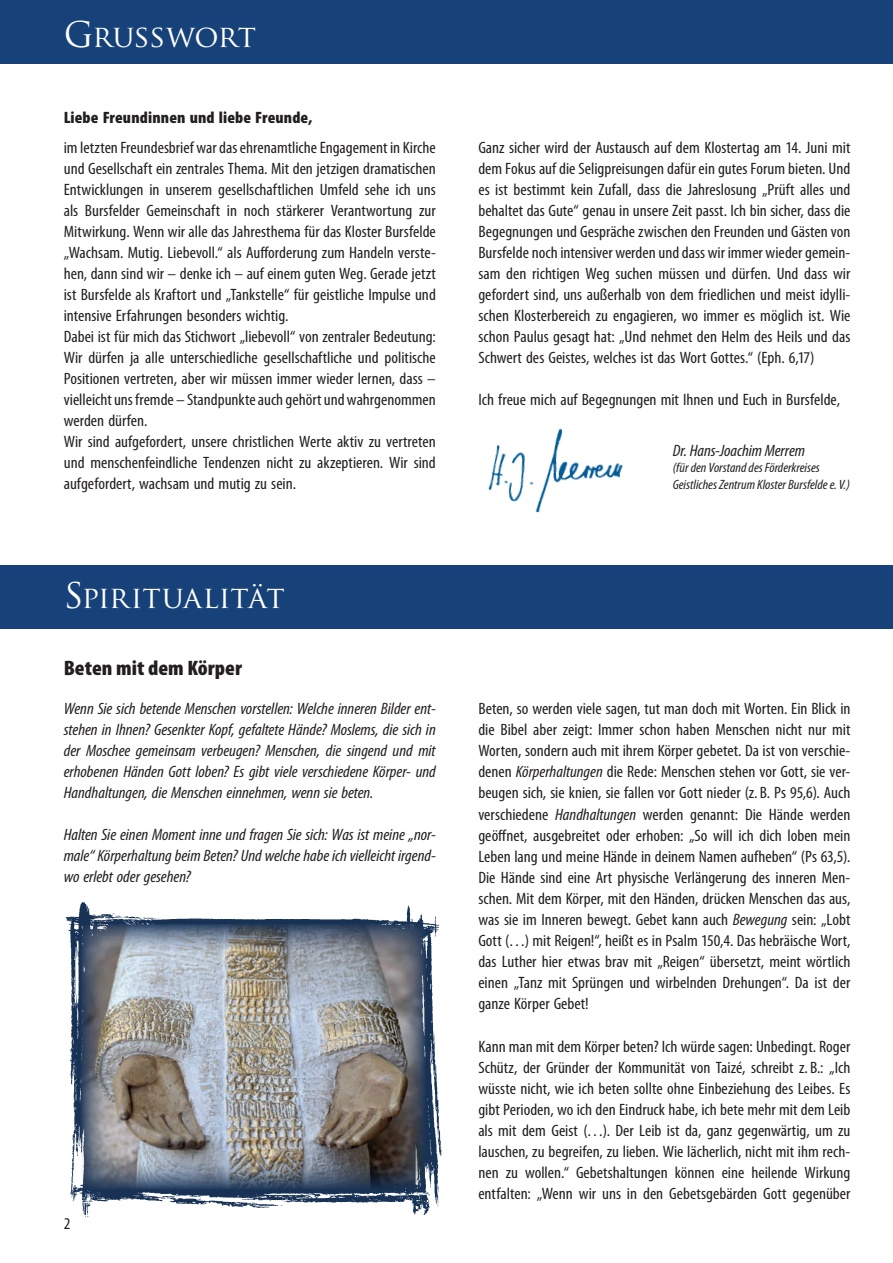
<style>
.page{position:relative;width:893px;height:1263px;background:#fff}
.page>*{position:absolute;margin:0;border:0;box-sizing:border-box;transform-origin:0 0}
.t1{font:30px "Trajan Pro";letter-spacing:-.005em;color:#fff}
.t2{font:900 condensed 21px "Myriad Pro";letter-spacing:.005em;color:#231f20;scale:1.05 1}
.Text_Brief{font:condensed 16.5px/21px "Myriad Pro";color:#231f20;text-align:justify;scale:1.05 1}
.Text_Brief-2{font:italic condensed 16.5px/21px "Myriad Pro";color:#231f20;text-align:justify;scale:1.05 1}
.Text_Brief-3{font:900 condensed 16.5px "Myriad Pro";letter-spacing:.01em;color:#231f20;scale:1.05 1}
.t3{font:italic condensed 13.5px/16.2px "Myriad Pro";color:#231f20;scale:1.05 1}
.s1{font-size:34.5px}
.s2{font-style:italic}
</style>
<div class="page">
<img style="left:65px;top:902px;width:377px;height:316px">
<div style="left:0;top:0;width:893px;height:64px;background:#174279"></div>
<img style="left:488px;top:428px;width:135px;height:85px">
<div style="left:0;top:566px;width:893px;height:63px;background:#174279"></div>
<img style="left:81px;top:924px;width:344px;height:265px">
<p class="t1" style="left:64px;top:17px;width:194px"><span class="s1">G</span>RUßWORT</p>
<p class="Text_Brief-3" style="left:64px;top:107px;width:238px">Liebe Freundinnen und liebe Freunde,</p>
<p class="Text_Brief" style="left:64px;top:137px;width:356px">im letzten Freundesbrief war das ehrenamtliche Engagement in Kirche und Gesellschaft ein zentrales Thema. Mit den jetzigen dramatischen Entwicklungen in unserem gesellschaftlichen Umfeld sehe ich uns als Bursfelder Gemeinschaft in noch stärkerer Verantwortung zur Mitwirkung. Wenn wir alle das Jahresthema für das Kloster Bursfelde „Wachsam. Mutig. Liebevoll.“ als Aufforderung zum Handeln verste&shy;hen, dann sind wir – denke ich – auf einem guten Weg. Gerade jetzt ist Bursfelde als Kraftort und „Tankstelle“ für geistliche Impulse und intensive Erfahrungen besonders wichtig.</p>
<p class="Text_Brief" style="left:64px;top:326px;width:356px">Dabei ist für mich das Stichwort „liebevoll“ von zentraler Bedeutung:<br>Wir dürfen ja alle unterschiedliche gesellschaftliche und politische Positionen vertreten, aber wir müssen immer wieder lernen, dass – vielleicht uns fremde – Standpunkte auch gehört und wahrgenommen werden dürfen.</p>
<p class="Text_Brief" style="left:64px;top:431px;width:356px">Wir sind aufgefordert, unsere christlichen Werte aktiv zu vertreten und menschenfeindliche Tendenzen nicht zu akzeptieren. Wir sind aufgefordert, wachsam und mutig zu sein.</p>
<p class="t1" style="left:64px;top:578px;width:222px"><span class="s1">S</span>PIRITUALITÄT</p>
<p class="t2" style="left:64px;top:654px;width:171px">Beten mit dem Körper</p>
<p class="Text_Brief-2" style="left:64px;top:698px;width:356px">Wenn Sie sich betende Menschen vorstellen: Welche inneren Bilder ent&shy;stehen in Ihnen? Gesenkter Kopf, gefaltete Hände? Moslems, die sich in der Moschee gemeinsam verbeugen? Menschen, die singend und mit erhobenen Händen Gott loben? Es gibt viele verschiedene Körper- und Handhaltungen, die Menschen einnehmen, wenn sie beten.</p>
<p class="Text_Brief-2" style="left:64px;top:824px;width:356px">Halten Sie einen Moment inne und fragen Sie sich: Was ist meine „nor&shy;male“ Körperhaltung beim Beten? Und welche habe ich vielleicht irgend&shy;wo erlebt oder gesehen?</p>
<p class="Text_Brief" style="left:64px;top:1212px;width:8px">2</p>
<p class="Text_Brief" style="left:478px;top:137px;width:356px">Ganz sicher wird der Austausch auf dem Klostertag am 14. Juni mit dem Fokus auf die Seligpreisungen dafür ein gutes Forum bieten. Und es ist bestimmt kein Zufall, dass die Jahreslosung „Prüft alles und behaltet das Gute“ genau in unsere Zeit passt. Ich bin sicher, dass die Begegnungen und Gespräche zwischen den Freunden und Gästen von Bursfelde noch intensiver werden und dass wir immer wieder gemein&shy;sam den richtigen Weg suchen müssen und dürfen. Und dass wir gefordert sind, uns außerhalb von dem friedlichen und meist idylli&shy;schen Klosterbereich zu engagieren, wo immer es möglich ist. Wie schon Paulus gesagt hat: „Und nehmet den Helm des Heils und das Schwert des Geistes, welches ist das Wort Gottes.“ (Eph. 6,17)</p>
<p class="Text_Brief" style="left:478px;top:389px;width:346px">Ich freue mich auf Begegnungen mit Ihnen und Euch in Bursfelde,</p>
<p class="Text_Brief-2" style="left:673px;top:440px;width:128px">Dr. Hans-Joachim Merrem</p>
<p class="t3" style="left:673px;top:460px;width:170px">(für den Vorstand des Förderkreises<br>Geistliches Zentrum Kloster Bursfelde e. V.)</p>
<p class="Text_Brief" style="left:478px;top:698px;width:356px">Beten, so werden viele sagen, tut man doch mit Worten. Ein Blick in die Bibel aber zeigt: Immer schon haben Menschen nicht nur mit Worten, sondern auch mit ihrem Körper gebetet. Da ist von verschie&shy;denen <span class="s2">Körperhaltungen</span> die Rede: Menschen stehen vor Gott, sie ver&shy;beugen sich, sie knien, sie fallen vor Gott nieder (z. B. Ps 95,6). Auch verschiedene <span class="s2">Handhaltungen</span> werden genannt: Die Hände werden geöffnet, ausgebreitet oder erhoben: „So will ich dich loben mein Leben lang und meine Hände in deinem Namen aufheben“ (Ps 63,5).<br>Die Hände sind eine Art physische Verlängerung des inneren Men&shy;schen. Mit dem Körper, mit den Händen, drücken Menschen das aus, was sie im Inneren bewegt. Gebet kann auch <span class="s2">Bewegung</span> sein: „Lobt Gott (…) mit Reigen!“, heißt es in Psalm 150,4. Das hebräische Wort, das Luther hier etwas brav mit „Reigen“ übersetzt, meint wörtlich einen „Tanz mit Sprüngen und wirbelnden Drehungen“. Da ist der ganze Körper Gebet!</p>
<p class="Text_Brief" style="left:478px;top:1035px;width:356px">Kann man mit dem Körper beten? Ich würde sagen: Unbedingt. Roger Schütz, der Gründer der Kommunität von Taizé, schreibt z. B.: „Ich wüsste nicht, wie ich beten sollte ohne Einbeziehung des Leibes. Es gibt Perioden, wo ich den Eindruck habe, ich bete mehr mit dem Leib als mit dem Geist (…). Der Leib ist da, ganz gegenwärtig, um zu lauschen, zu begreifen, zu lieben. Wie lächerlich, nicht mit ihm rech&shy;nen zu wollen.“ Gebetshaltungen können eine heilende Wirkung entfalten: „Wenn wir uns in den Gebetsgebärden Gott gegenüber</p>
</div>
